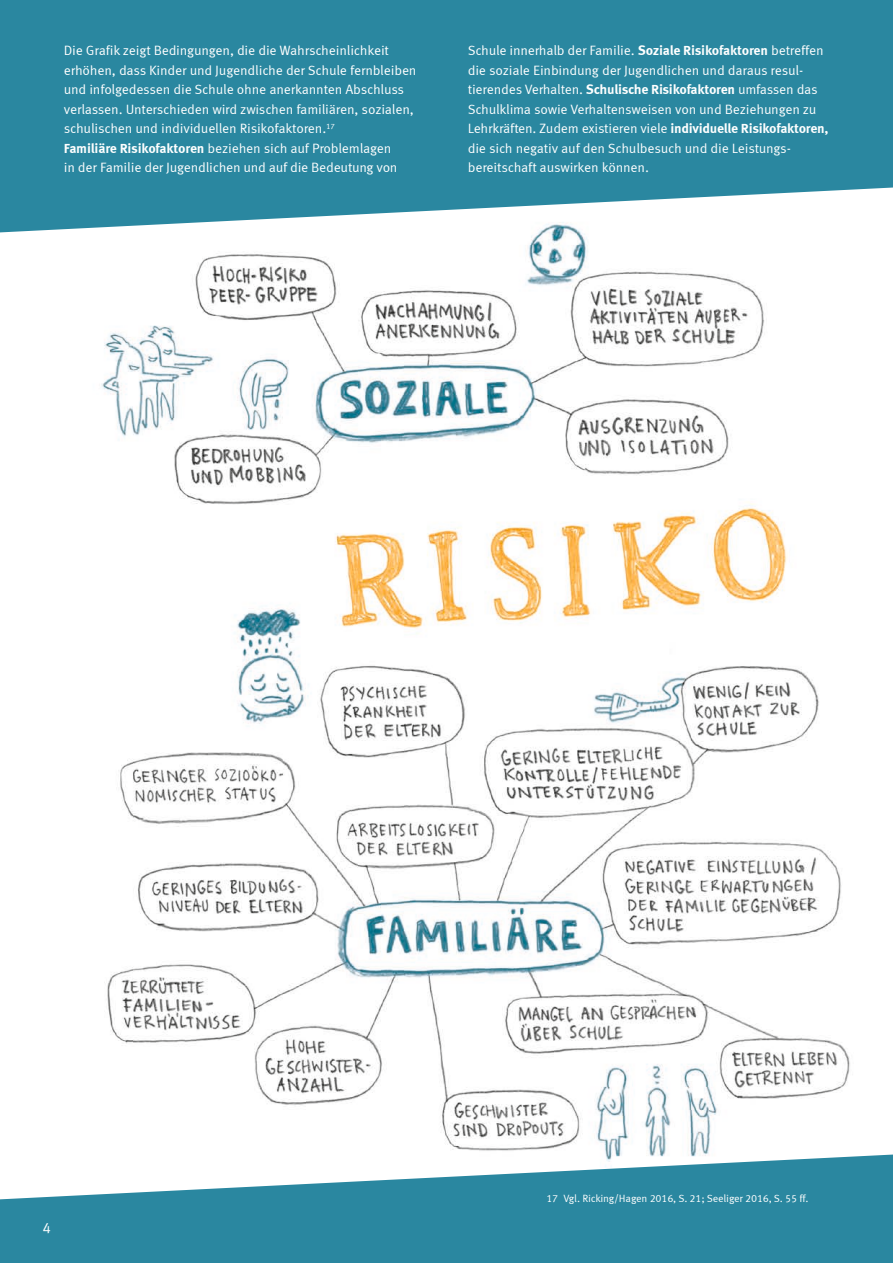
<style>
.page{position:relative;width:893px;height:1263px;background:#fff}
.page>*{position:absolute;margin:0;border:0;box-sizing:border-box;transform-origin:0 0}
.t1{font:15px "Meta Correspondence";color:#fff}
.t2{font:13.5px/19.5px "Meta Correspondence";letter-spacing:-.02em;color:#fff}
.t3{font:10.5px "Meta Correspondence";letter-spacing:-.02em;color:#fff}
.s1{font-weight:700}
</style>
<div class="page">
<img style="left:101px;top:232px;width:749px;height:922px">
<svg style="left:0;top:0;width:893px;height:232px;fill:#2a87a0"></svg>
<svg style="left:0;top:1154px;width:893px;height:109px;fill:#2a87a0"></svg>
<p class="t2" style="left:64px;top:41px;width:354px">Die Grafik zeigt Bedingungen, die die Wahrscheinlichkeit erhöhen, dass Kinder und Jugendliche der Schule fernbleiben und infolgedessen die Schule ohne anerkannten Abschluss verlassen. Unterschieden wird zwischen familiären, sozialen, schulischen und individuellen Risikofaktoren.<sup>17<br></sup><span class="s1">Familiäre Risikofaktoren</span> beziehen sich auf Problemlagen<br>in der Familie der Jugendlichen und auf die Bedeutung von</p>
<p class="t2" style="left:468px;top:40px;width:362px">Schule innerhalb der Familie. <span class="s1">Soziale Risikofaktoren</span> betreffen die soziale Einbindung der Jugendlichen und daraus resul&shy;tierendes Verhalten. <span class="s1">Schulische Risikofaktoren</span> umfassen das Schulklima sowie Verhaltensweisen von und Beziehungen zu Lehrkräften. Zudem existieren viele <span class="s1">individuelle Risikofaktoren, </span>die sich negativ auf den Schulbesuch und die Leistungs&shy;bereitschaft auswirken können.</p>
<p class="t1" style="left:43px;top:1219px;width:10px">4</p>
<p class="t3" style="left:546px;top:1192px;width:263px">17 Vgl. Ricking/Hagen 2016, S. 21; Seeliger 2016, S. 55 ff.</p>
</div>
